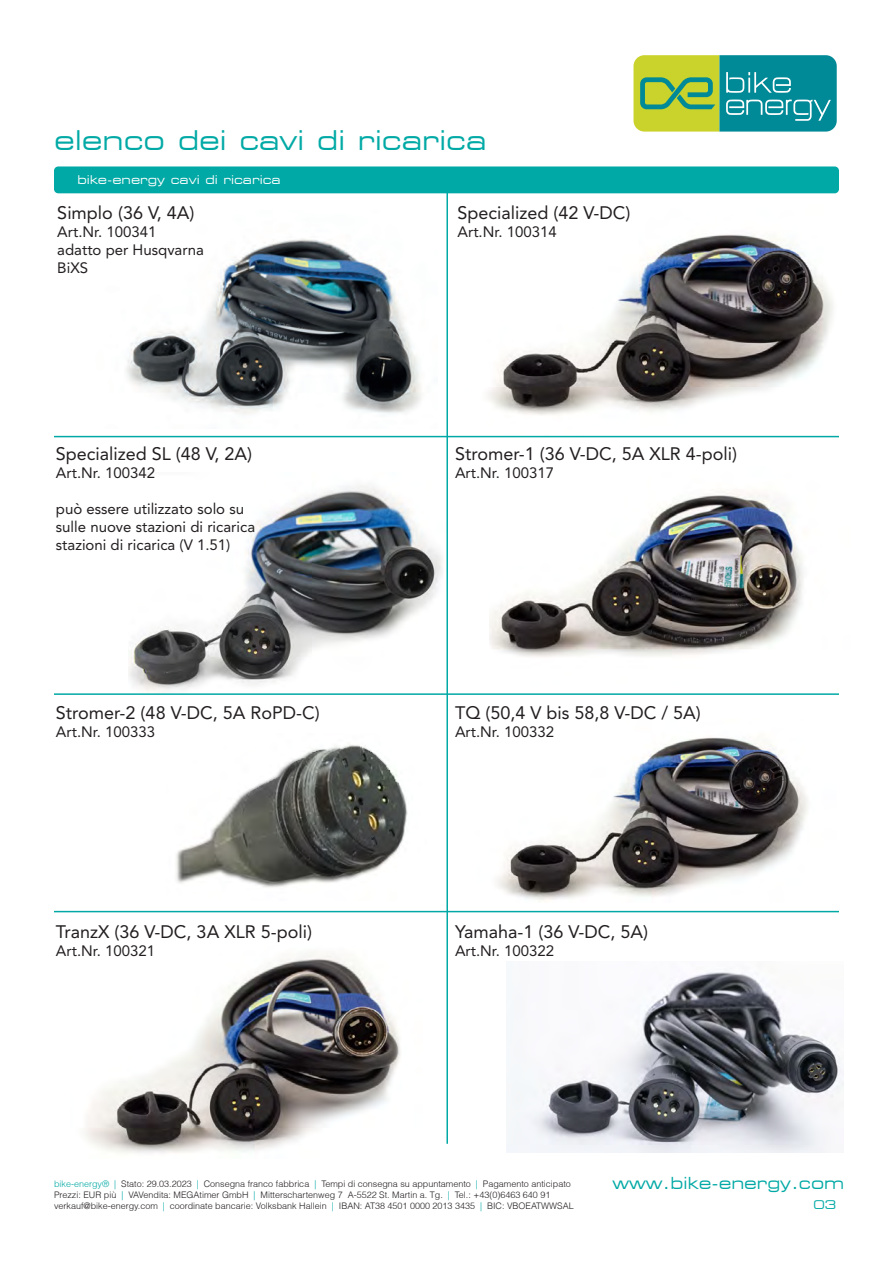
<style>
.page{position:relative;width:893px;height:1263px;background:#fff}
.page>*{position:absolute;margin:0;border:0;box-sizing:border-box;transform-origin:0 0}
.t1{font:expanded 27px "Square 721 BT";color:#00a9a5}
.t2{font:18px "Avenir LT Std";color:#231f20}
.t3{font:expanded 16.5px "Square 721 BT";color:#00a9a5}
.t4{font:15px/18px "Avenir LT Std";color:#231f20}
.t5{font:expanded 12px "Square 721 BT";color:#fff}
.t6{font:expanded 12px "Square 721 BT";color:#00a9a5}
.t7{font:300 9px/10.8px "Helvetica";color:#231f20}
.s1{color:#00a9a5}
</style>
<div class="page">
<img style="left:455px;top:234px;width:384px;height:204px">
<img style="left:489px;top:491px;width:314px;height:166px">
<img style="left:129px;top:485px;width:313px;height:207px">
<div style="left:54px;top:166px;width:785px;height:27px;background:#00a9a5;border-radius:4px"></div>
<hr style="left:54px;top:693px;width:785px;height:2px;background:#00a9a5">
<hr style="left:446px;top:180px;width:2px;height:964px;background:#00a9a5">
<hr style="left:54px;top:436px;width:785px;height:1px;background:#00a9a5">
<img style="left:497px;top:737px;width:311px;height:164px">
<img style="left:176px;top:744px;width:232px;height:144px">
<hr style="left:54px;top:911px;width:785px;height:1px;background:#00a9a5">
<svg style="left:633px;top:55px;width:204px;height:77px"></svg>
<img style="left:126px;top:239px;width:295px;height:175px">
<img style="left:506px;top:972px;width:338px;height:180px">
<img style="left:85px;top:952px;width:315px;height:201px">
<h1 class="t1" style="left:54px;top:124px;width:434px">elenco dei cavi di ricarica</h1>
<h3 class="t5" style="left:77px;top:173px;width:205px">bike-energy cavi di ricarica</h3>
<h2 class="t2" style="left:57px;top:202px;width:139px">Simplo (36 V, 4A)</h2>
<h3 class="t4" style="left:57px;top:223px;width:148px">Art.Nr. 100341 adatto per Husqvarna<br>BiXS</h3>
<h2 class="t2" style="left:56px;top:443px;width:198px">Specialized SL (48 V, 2A)</h2>
<h3 class="t4" style="left:56px;top:464px;width:101px">Art.Nr. 100342</h3>
<h3 class="t4" style="left:56px;top:500px;width:201px">può essere utilizzato solo su sulle nuove stazioni di ricarica stazioni di ricarica (V 1.51)</h3>
<h2 class="t2" style="left:56px;top:702px;width:265px">Stromer-2 (48 V-DC, 5A RoPD-C)</h2>
<h3 class="t4" style="left:56px;top:723px;width:101px">Art.Nr. 100333</h3>
<h2 class="t2" style="left:56px;top:921px;width:258px">TranzX (36 V-DC, 3A XLR 5-poli)</h2>
<h3 class="t4" style="left:56px;top:941px;width:101px">Art.Nr. 100321</h3>
<h2 class="t2" style="left:457px;top:202px;width:175px">Specialized (42 V-DC)</h2>
<h3 class="t4" style="left:457px;top:223px;width:101px">Art.Nr. 100314</h3>
<h2 class="t2" style="left:455px;top:443px;width:284px">Stromer-1 (36 V-DC, 5A XLR 4-poli)</h2>
<h3 class="t4" style="left:455px;top:464px;width:101px">Art.Nr. 100317</h3>
<h2 class="t2" style="left:455px;top:702px;width:247px">TQ (50,4 V bis 58,8 V-DC / 5A)</h2>
<h3 class="t4" style="left:455px;top:723px;width:101px">Art.Nr. 100332</h3>
<h2 class="t2" style="left:455px;top:921px;width:195px">Yamaha-1 (36 V-DC, 5A)</h2>
<h3 class="t4" style="left:455px;top:941px;width:101px">Art.Nr. 100322</h3>
<p class="t7" style="left:54px;top:1179px;width:521px"><span class="s1">bike-energy® |</span> Stato: 29.03.2023 <span class="s1">|</span> Consegna franco fabbrica <span class="s1">|</span> Tempi di consegna su appuntamento <span class="s1">|</span> Pagamento anticipato<br>Prezzi: EUR più <span class="s1">|</span> VAVendita: MEGAtimer GmbH <span class="s1">|</span> Mitterschartenweg 7 A-5522 St. Martin a. Tg. <span class="s1">|</span> Tel.: +43(0)6463 640 91 verkauf@bike-energy.com <span class="s1">|</span> coordinate bancarie: Volksbank Hallein <span class="s1">|</span> IBAN: AT38 4501 0000 2013 3435 <span class="s1">|</span> BIC: VBOEATWWSAL</p>
<h3 class="t3" style="left:612px;top:1173px;width:233px">www.bike-energy.com</h3>
<h3 class="t6" style="left:813px;top:1197px;width:24px">03</h3>
</div>
